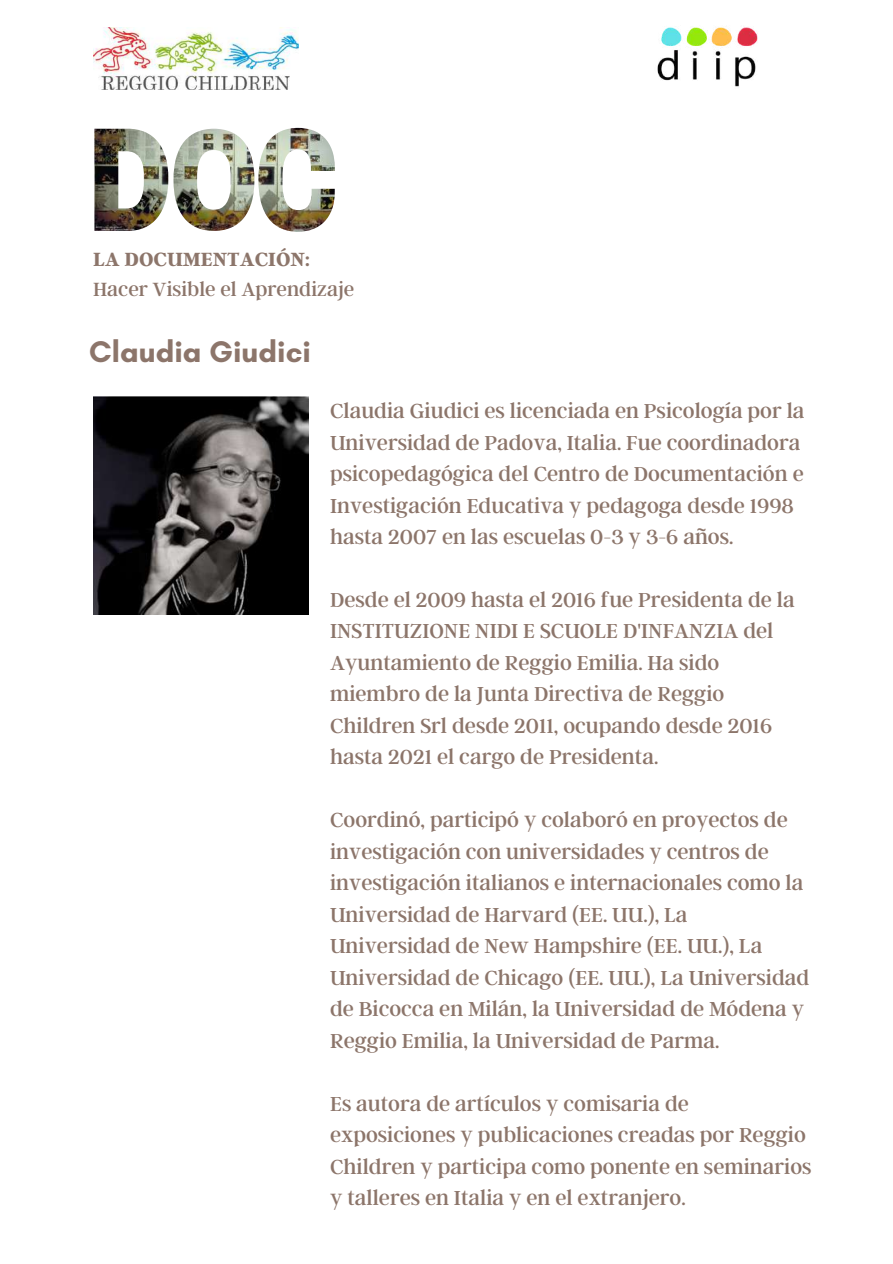
<style>
.page{position:relative;width:893px;height:1264px;background:#fff}
.page>*{position:absolute;margin:0;border:0;box-sizing:border-box;transform-origin:0 0}
.t1{font:700 30.3px "Glacial Indifference";color:#8c756a}
.t2{font:22.5px/31.5px "Argent CF";color:#8c756a}
.t3{font:21.3px "Argent CF";color:#8c756a}
.t4{font:700 21.3px "Argent CF";color:#8c756a}
</style>
<div class="page">
<img style="left:93px;top:28px;width:206px;height:62px">
<img style="left:657px;top:27px;width:101px;height:60px">
<img style="left:94px;top:129px;width:74px;height:102px">
<img style="left:173px;top:129px;width:81px;height:102px">
<img style="left:258px;top:128px;width:77px;height:104px">
<img style="left:93px;top:397px;width:216px;height:218px">
<p class="t4" style="left:93px;top:245px;width:219px">LA DOCUMENTACIÓN:</p>
<p class="t3" style="left:93px;top:275px;width:263px">Hacer Visible el Aprendizaje</p>
<h1 class="t1" style="left:89px;top:333px;width:223px">Claudia Giudici</h1>
<p class="t2" style="left:330px;top:394px;width:476px">Claudia Giudici es licenciada en Psicología por la Universidad de Padova, Italia. Fue coordinadora psicopedagógica del Centro de Documentación e Investigación Educativa y pedagoga desde 1998 hasta 2007 en las escuelas 0-3 y 3-6 años.</p>
<p class="t2" style="left:330px;top:583px;width:466px">Desde el 2009 hasta el 2016 fue Presidenta de la INSTITUZIONE NIDI E SCUOLE D'INFANZIA del Ayuntamiento de Reggio Emilia. Ha sido miembro de la Junta Directiva de Reggio Children Srl desde 2011, ocupando desde 2016 hasta 2021 el cargo de Presidenta.</p>
<p class="t2" style="left:330px;top:803px;width:480px">Coordinó, participó y colaboró en proyectos de investigación con universidades y centros de investigación italianos e internacionales como la Universidad de Harvard (EE. UU.), La Universidad de New Hampshire (EE. UU.), La Universidad de Chicago (EE. UU.), La Universidad de Bicocca en Milán, la Universidad de Módena y Reggio Emilia, la Universidad de Parma.</p>
<p class="t2" style="left:330px;top:1086px;width:483px">Es autora de artículos y comisaria de exposiciones y publicaciones creadas por Reggio Children y participa como ponente en seminarios y talleres en Italia y en el extranjero.</p>
</div>
